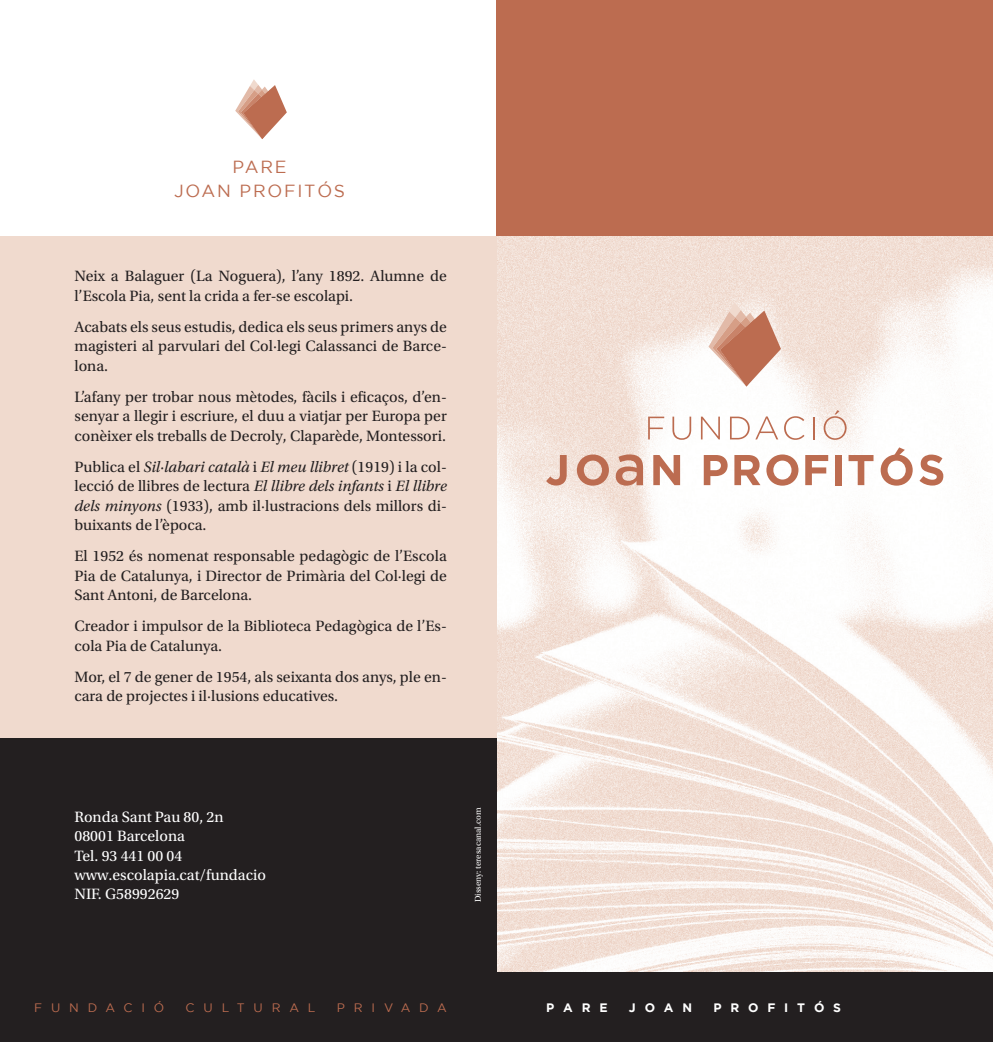
<style>
.page{position:relative;width:993px;height:1042px;background:#fff}
.page>*{position:absolute;margin:0;border:0;box-sizing:border-box;transform-origin:0 0}
.t1{font:17.5px/24.5px "Gotham";letter-spacing:.1em;color:#bc6c50;text-align:center}
.t2{font:15.75px/19.2px "Utopia Std";color:#231f20}
.t3{font:15.75px/19.2px "Utopia Std";color:#fff}
.t4{font:12.25px "Gotham";letter-spacing:.72em;color:#bc6c50}
.t5{font:700 12.25px "Gotham";letter-spacing:.72em;color:#fff}
.t6{font:8.75px "Utopia Std";color:#fff}
.s1{font-style:italic}
</style>
<div class="page">
<img style="left:496px;top:236px;width:496px;height:736px">
<div style="left:0;top:737px;width:496px;height:235px;background:#231f20"></div>
<div style="left:0;top:236px;width:496px;height:501px;background:#f0dace"></div>
<div style="left:496px;top:0;width:496px;height:236px;background:#bc6c50"></div>
<svg style="left:235px;top:79px;width:52px;height:60px"></svg>
<svg style="left:648px;top:417px;width:16px;height:22px"></svg>
<svg style="left:672px;top:417px;width:19px;height:23px"></svg>
<svg style="left:700px;top:417px;width:19px;height:22px"></svg>
<svg style="left:729px;top:417px;width:20px;height:22px"></svg>
<svg style="left:755px;top:416px;width:49px;height:24px"></svg>
<hr style="left:812px;top:417px;width:2px;height:22px;background:#bc6c50">
<svg style="left:823px;top:410px;width:23px;height:30px"></svg>
<svg style="left:546px;top:455px;width:20px;height:30px"></svg>
<svg style="left:576px;top:454px;width:32px;height:32px"></svg>
<svg style="left:653px;top:455px;width:27px;height:30px"></svg>
<svg style="left:703px;top:455px;width:24px;height:30px"></svg>
<svg style="left:734px;top:455px;width:26px;height:30px"></svg>
<svg style="left:766px;top:454px;width:32px;height:32px"></svg>
<svg style="left:805px;top:455px;width:22px;height:30px"></svg>
<div style="left:834px;top:455px;width:7px;height:30px;background:#bc6c50"></div>
<svg style="left:848px;top:455px;width:25px;height:30px"></svg>
<svg style="left:919px;top:454px;width:24px;height:31px"></svg>
<svg style="left:615px;top:454px;width:28px;height:32px"></svg>
<svg style="left:880px;top:447px;width:32px;height:39px"></svg>
<div style="left:0;top:972px;width:992px;height:70px;background:#231f20"></div>
<svg style="left:708px;top:302px;width:72px;height:84px"></svg>
<p class="t1" style="left:174px;top:154px;width:172px">PARE<br>JOAN PROFITÓS</p>
<p class="t2" style="left:74px;top:267px;width:374px">Neix a Balaguer (La Noguera), l’any 1892. Alumne de l’Escola Pia, sent la crida a fer-se escolapi.</p>
<p class="t2" style="left:74px;top:318px;width:374px;text-align:justify">Acabats els seus estudis, dedica els seus primers anys de magisteri al parvulari del Col·legi Calassanci de Barce&shy;lona.</p>
<p class="t2" style="left:74px;top:388px;width:374px;text-align:justify">L’afany per trobar nous mètodes, fàcils i eficaços, d’en&shy;senyar a llegir i escriure, el duu a viatjar per Europa per conèixer els treballs de Decroly, Claparède, Montessori.</p>
<p class="t2" style="left:74px;top:458px;width:374px">Publica el <span class="s1">Sil·labari català</span> i <span class="s1">El meu llibret</span> (1919) i la col· lecció de llibres de lectura <span class="s1">El llibre dels infants</span> i <span class="s1">El llibre dels minyons</span> (1933), amb il·lustracions dels millors di&shy;buixants de l’època.</p>
<p class="t2" style="left:74px;top:547px;width:374px;text-align:justify">El 1952 és nomenat responsable pedagògic de l’Escola Pia de Catalunya, i Director de Primària del Col·legi de Sant Antoni, de Barcelona.</p>
<p class="t2" style="left:74px;top:617px;width:374px">Creador i impulsor de la Biblioteca Pedagògica de l’Es&shy;cola Pia de Catalunya.</p>
<p class="t2" style="left:74px;top:668px;width:374px">Mor, el 7 de gener de 1954, als seixanta dos anys, ple en&shy;cara de projectes i il·lusions educatives.</p>
<p class="t3" style="left:74px;top:808px;width:193px">Ronda Sant Pau 80, 2n<br>08001 Barcelona<br>Tel. 93 441 00 04 www.escolapia.cat/fundacio<br>NIF. G58992629</p>
<p class="t6" style="left:473px;top:902px;width:96px;rotate:-90deg">Disseny: teresacanal.com</p>
<p class="t4" style="left:34px;top:1000px;width:131px">FUNDACIÓ</p>
<p class="t4" style="left:185px;top:1000px;width:131px">CULTURAL</p>
<p class="t4" style="left:337px;top:1000px;width:111px">PRIVADA</p>
<p class="t5" style="left:546px;top:1000px;width:63px">PARE</p>
<p class="t5" style="left:628px;top:1000px;width:65px">JOAN</p>
<p class="t5" style="left:713px;top:1000px;width:129px">PROFITÓS</p>
</div>
